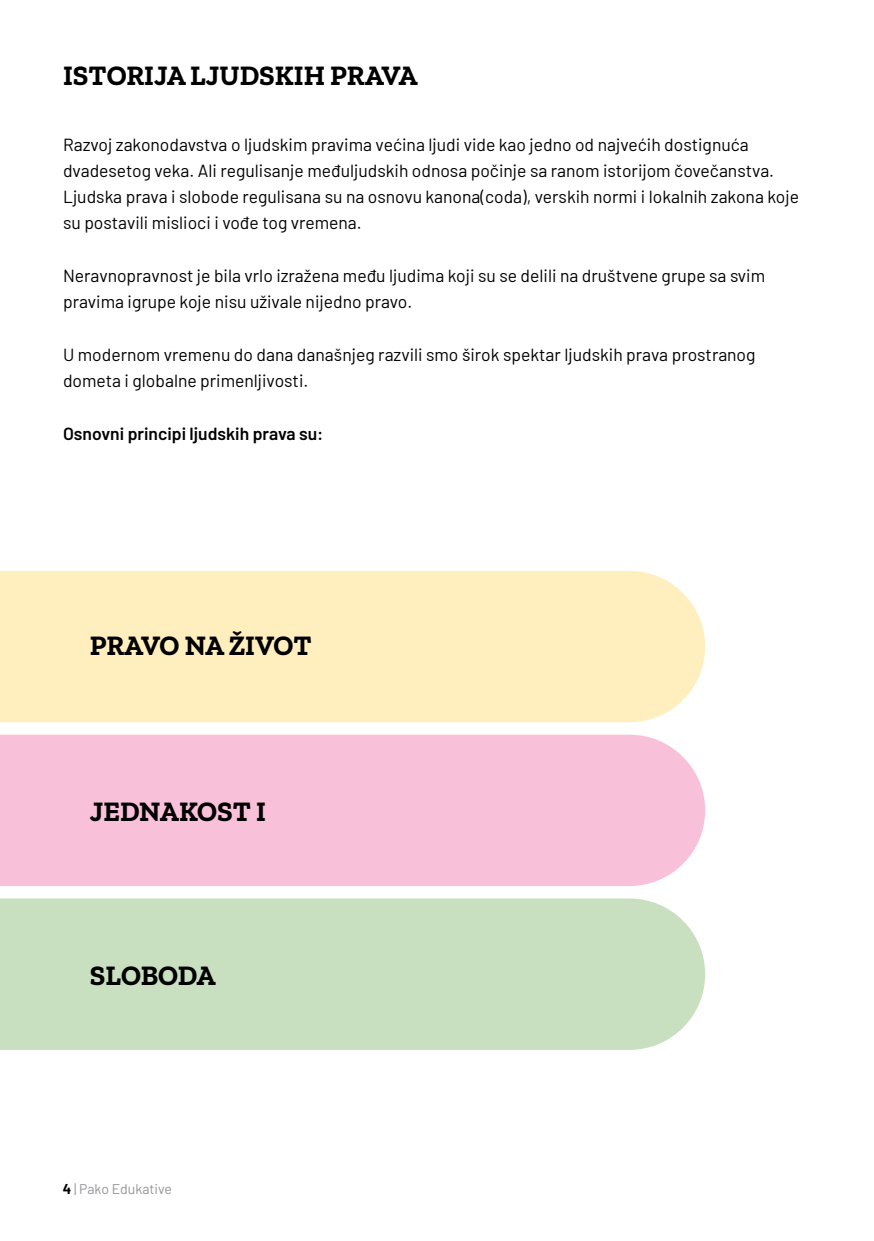
<style>
.page{position:relative;width:874px;height:1241px;background:#fff}
.page>*{position:absolute;margin:0;border:0;box-sizing:border-box;transform-origin:0 0}
.t1{font:700 28px "Zilla Slab";color:#000}
.t2{font:17.5px/26.2px "Barlow";color:#000}
.t3{font:600 17.5px "Barlow";color:#000}
.t4{font:14px "Barlow";color:#939598}
.s1{font-weight:700;color:#000}
</style>
<div class="page">
<div style="left:0;top:898px;width:704px;height:151px;background:#c8dfc0"></div>
<div style="left:0;top:571px;width:704px;height:151px;background:#ffeebe"></div>
<div style="left:0;top:734px;width:704px;height:151px;background:#f8c1d9"></div>
<h1 class="t1" style="left:63px;top:60px;width:356px">ISTORIJA LJUDSKIH PRAVA</h1>
<p class="t2" style="left:63px;top:130px;width:737px">Razvoj zakonodavstva o ljudskim pravima većina ljudi vide kao jedno od najvećih dostignuća dvadesetog veka. Ali regulisanje međuljudskih odnosa počinje sa ranom istorijom čovečanstva.<br>Ljudska prava i slobode regulisana su na osnovu kanona(coda), verskih normi i lokalnih zakona koje su postavili mislioci i vođe tog vremena.</p>
<p class="t2" style="left:63px;top:261px;width:703px">Neravnopravnost je bila vrlo izražena među ljudima koji su se delili na društvene grupe sa svim pravima igrupe koje nisu uživale nijedno pravo.</p>
<p class="t2" style="left:63px;top:340px;width:693px">U modernom vremenu do dana današnjeg razvili smo širok spektar ljudskih prava prostranog dometa i globalne primenljivosti.</p>
<p class="t3" style="left:63px;top:420px;width:262px">Osnovni principi ljudskih prava su:</p>
<h1 class="t1" style="left:90px;top:629px;width:223px">PRAVO NA ŽIVOT</h1>
<h1 class="t1" style="left:90px;top:795px;width:178px">JEDNAKOST I</h1>
<h1 class="t1" style="left:90px;top:959px;width:127px">SLOBODA</h1>
<p class="t4" style="left:63px;top:1178px;width:111px"><span class="s1">4</span> | Pako Edukative</p>
</div>
